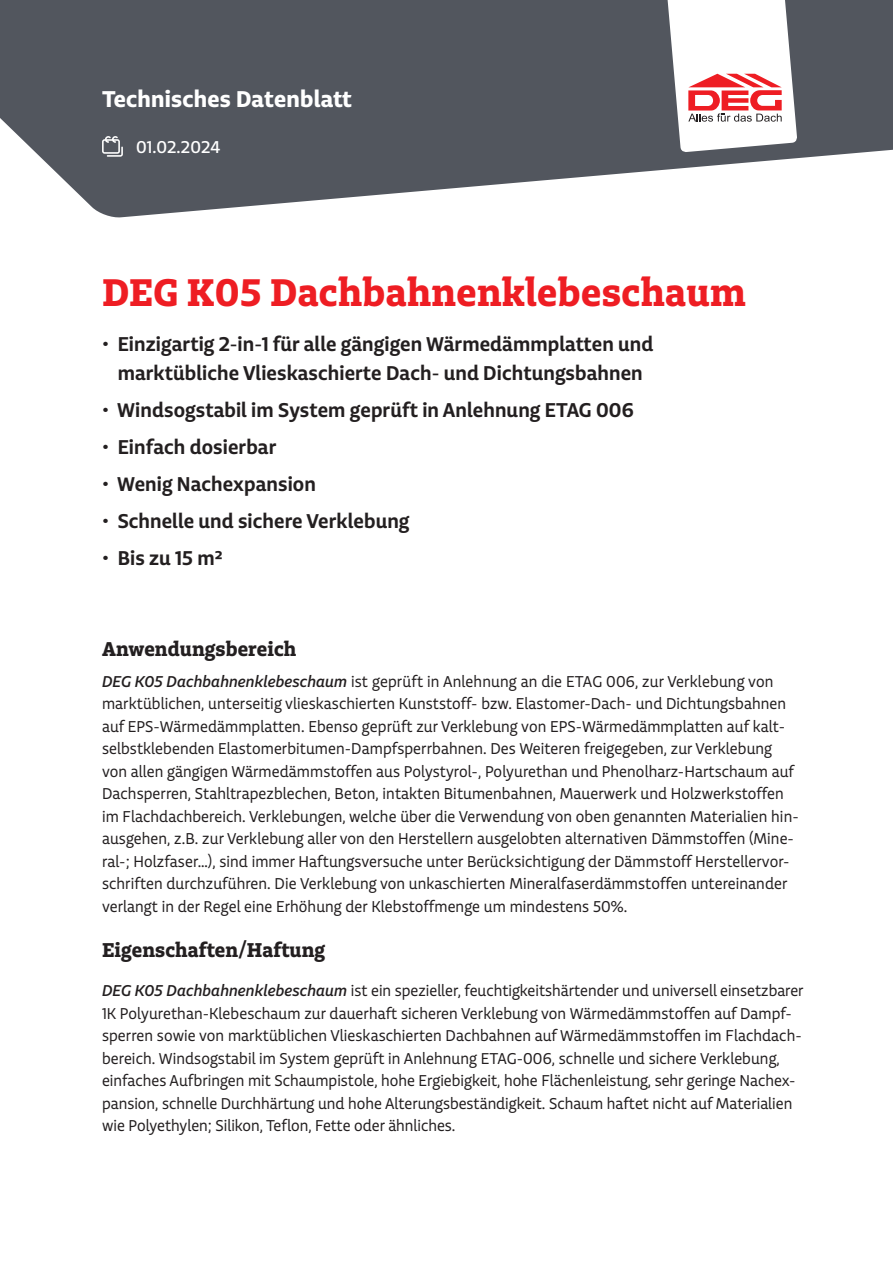
<style>
.page{position:relative;width:893px;height:1263px;background:#fff}
.page>*{position:absolute;margin:0;border:0;box-sizing:border-box;transform-origin:0 0}
.t1{font:40.5px "Charlie Std Bld";letter-spacing:.01em;color:#ee1d23}
.t2{font:24px "Echo Std Bld";letter-spacing:.01em;color:#fff}
.t3{font:21px/28.5px "Echo Std Sm Bld";letter-spacing:.005em;color:#231f20;text-align:center}
.t4{font:21px "Charlie Std Bld";letter-spacing:.005em;color:#231f20}
.t5{font:500 18px "Echo Std";letter-spacing:.01em;color:#fff}
.t6{font:16.5px/22.5px "Echo Std";letter-spacing:.005em;color:#231f20}
.s1{font-family:"Echo Std Med Ita"}
</style>
<div class="page">
<svg style="left:0;top:0;width:893px;height:218px;fill:#52565e"></svg>
<svg style="left:668px;top:0;width:129px;height:152px"></svg>
<svg style="left:102px;top:136px;width:21px;height:21px"></svg>
<h2 class="t2" style="left:102px;top:83px;width:251px">Technisches Datenblatt</h2>
<p class="t5" style="left:136px;top:136px;width:86px">01.02.2024</p>
<h1 class="t1" style="left:102px;top:266px;width:645px">DEG K05 Dachbahnenklebeschaum</h1>
<p class="t3" style="left:102px;top:330px;width:553px">• Einzigartig 2-in-1 für alle gängigen Wärmedämmplatten und marktübliche Vlieskaschierte Dach- und Dichtungsbahnen</p>
<p class="t3" style="left:102px;top:395px;width:533px">• Windsogstabil im System geprüft in Anlehnung ETAG 006</p>
<p class="t3" style="left:102px;top:432px;width:176px">• Einfach dosierbar</p>
<p class="t3" style="left:102px;top:469px;width:215px">• Wenig Nachexpansion</p>
<p class="t3" style="left:102px;top:506px;width:309px">• Schnelle und sichere Verklebung</p>
<p class="t3" style="left:102px;top:543px;width:122px">• Bis zu 15 m²</p>
<p class="t4" style="left:102px;top:635px;width:196px">Anwendungsbereich</p>
<p class="t6" style="left:102px;top:670px;width:698px"><span class="s1">DEG K05 Dachbahnenklebeschaum</span> ist geprüft in Anlehnung an die ETAG 006, zur Verklebung von marktüblichen, unterseitig vlieskaschierten Kunststoff- bzw. Elastomer-Dach- und Dichtungsbahnen auf EPS-Wärmedämmplatten. Ebenso geprüft zur Verklebung von EPS-Wärmedämmplatten auf kalt&shy;selbstklebenden Elastomerbitumen-Dampfsperrbahnen. Des Weiteren freigegeben, zur Verklebung von allen gängigen Wärmedämmstoffen aus Polystyrol-, Polyurethan und Phenolharz-Hartschaum auf Dachsperren, Stahltrapezblechen, Beton, intakten Bitumenbahnen, Mauerwerk und Holzwerkstoffen im Flachdachbereich. Verklebungen, welche über die Verwendung von oben genannten Materialien hin&shy;ausgehen, z.B. zur Verklebung aller von den Herstellern ausgelobten alternativen Dämmstoffen (Mine&shy;ral-; Holzfaser…), sind immer Haftungsversuche unter Berücksichtigung der Dämmstoff Herstellervor&shy;schriften durchzuführen. Die Verklebung von unkaschierten Mineralfaserdämmstoffen untereinander verlangt in der Regel eine Erhöhung der Klebstoffmenge um mindestens 50%.</p>
<p class="t4" style="left:102px;top:936px;width:225px">Eigenschaften/Haftung</p>
<p class="t6" style="left:102px;top:979px;width:703px"><span class="s1">DEG K05 Dachbahnenklebeschaum</span> ist ein spezieller, feuchtigkeitshärtender und universell einsetzbarer 1K Polyurethan-Klebeschaum zur dauerhaft sicheren Verklebung von Wärmedämmstoffen auf Dampf&shy;sperren sowie von marktüblichen Vlieskaschierten Dachbahnen auf Wärmedämmstoffen im Flachdach&shy;bereich. Windsogstabil im System geprüft in Anlehnung ETAG-006, schnelle und sichere Verklebung, einfaches Aufbringen mit Schaumpistole, hohe Ergiebigkeit, hohe Flächenleistung, sehr geringe Nachex&shy;pansion, schnelle Durchhärtung und hohe Alterungsbeständigkeit. Schaum haftet nicht auf Materialien wie Polyethylen; Silikon, Teflon, Fette oder ähnliches.</p>
</div>
